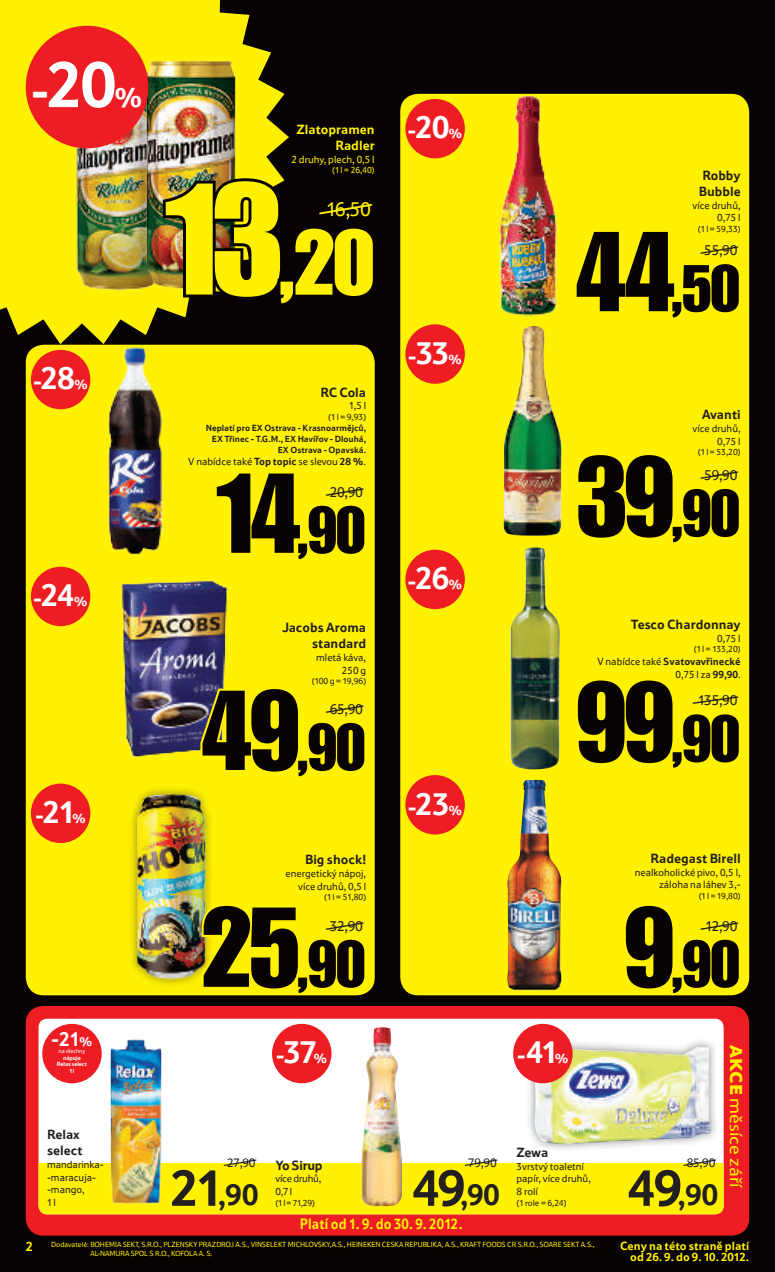
<style>
.page{position:relative;width:775px;height:1272px;background:#fff}
.page>*{position:absolute;margin:0;border:0;box-sizing:border-box;transform-origin:0 0}
.t1{font:90.6px "Impact CE";color:#fff101}
.t2{font:700 66.6px "Tesco OT";color:#fff}
.t3{font:64.65px "Impact CE";letter-spacing:-.04em;color:#080302}
.t4{font:700 32.25px "Tesco OT";letter-spacing:-.03em;color:#fff}
.t5{font:700 30.6px "Tesco OT";color:#231f20}
.t6{font:700 27.9px "Tesco OT";color:#fff}
.t7{font:20.4px "Tesco OT";color:#fff101}
.t8{font:700 20.4px "Tesco OT";color:#fff}
.t9{font:17.55px "Tesco OT";color:#fff101;scale:1.1 1}
.t10{font:700 15.3px "Tesco OT";letter-spacing:.01em;color:#fff101;scale:.9 1}
.t11{font:14.55px "Tesco OT";letter-spacing:-.025em;color:#231f20}
.t12{font:700 13.5px/16.2px "Tesco OT";color:#231f20}
.t13{font:700 13.5px/16.2px "Tesco OT";color:#fff101;text-align:right}
.t14{font:700 13.5px "Tesco OT";color:#fff}
.t15{font:12.6px "Tesco OT";letter-spacing:-.025em;color:#231f20}
.t16{font:700 12px/11.4px "Tesco OT";color:#fff101;text-align:right}
.t17{font:10.5px/12.6px "Tesco OT";color:#231f20;text-align:right}
.t18{font:10.5px "Tesco OT";color:#fff101}
.t19{font:10.5px/12.6px "Tesco OT";letter-spacing:-.02em;color:#231f20}
.t20{font:700 9px/10.8px "Tesco OT";color:#231f20;text-align:right}
.t21{font:9px "Tesco OT";color:#231f20}
.t22{font:9px "Tesco OT";color:#fff101}
.t23{font:7.5px/9px "Tesco OT";color:#fff101}
.t24{font:700 6px/6.3px "Tesco OT";letter-spacing:-.02em;color:#fff;text-align:center}
.s1{font-size:46.5px}
.s2{font-size:155.4px}
.s3{font-size:22.5px}
.s4{font-size:12.9px}
.s5{font-weight:400}
.s6{font-weight:700}
.s7{font-size:111px}
.s8{font-size:52.5px}
.s9{font-family:"Tesco Black OT2"}
</style>
<div class="page">
<div style="left:0;top:0;width:774px;height:1272px;background:#080302"></div>
<svg style="left:0;top:0;width:305px;height:359px"></svg>
<div style="left:26px;top:345px;width:348px;height:650px;background:#fff101;border-radius:18px"></div>
<div style="left:400px;top:94px;width:349px;height:901px;background:#fff101;border-radius:18px"></div>
<hr style="left:774px;top:0;width:1px;height:1272px;background:#080302">
<div style="left:26px;top:1006px;width:723px;height:229px;background:#ee1d23;border-radius:17px"></div>
<div style="left:39px;top:1019px;width:684px;height:144px;background:#fff"></div>
<div style="left:39px;top:1163px;width:684px;height:51px;background:#fff101"></div>
<img style="left:121px;top:580px;width:108px;height:177px">
<img style="left:489px;top:93px;width:79px;height:224px">
<img style="left:503px;top:326px;width:58px;height:210px">
<div style="left:128px;top:785px;width:86px;height:202px;background:#231f20;opacity:.5"></div>
<img style="left:137px;top:795px;width:71px;height:187px">
<img style="left:510px;top:547px;width:49px;height:222px">
<img style="left:94px;top:344px;width:88px;height:211px">
<img style="left:507px;top:780px;width:54px;height:211px">
<img style="left:55px;top:57px;width:105px;height:243px">
<img style="left:143px;top:53px;width:96px;height:242px">
<img style="left:107px;top:1035px;width:58px;height:170px">
<div style="left:525px;top:1037px;width:193px;height:116px;background:#231f20;opacity:.5"></div>
<img style="left:533px;top:1047px;width:179px;height:97px">
<img style="left:361px;top:1027px;width:41px;height:179px">
<img style="left:160px;top:175px;width:145px;height:134px">
<svg style="left:198px;top:685px;width:31px;height:72px"></svg>
<svg style="left:198px;top:902px;width:170px;height:94px"></svg>
<svg style="left:621px;top:992px;width:121px;height:4px"></svg>
<div style="left:26px;top:26px;width:122px;height:122px;background:#ee1d23;border-radius:50%"></div>
<div style="left:31px;top:567px;width:59px;height:59px;background:#ee1d23;border-radius:50%"></div>
<div style="left:405px;top:99px;width:59px;height:59px;background:#ee1d23;border-radius:50%"></div>
<div style="left:405px;top:775px;width:59px;height:59px;background:#ee1d23;border-radius:50%"></div>
<div style="left:405px;top:324px;width:59px;height:60px;background:#ee1d23;border-radius:50%"></div>
<div style="left:405px;top:550px;width:59px;height:59px;background:#ee1d23;border-radius:50%"></div>
<div style="left:31px;top:784px;width:59px;height:59px;background:#ee1d23;border-radius:50%"></div>
<div style="left:31px;top:350px;width:59px;height:59px;background:#ee1d23;border-radius:50%"></div>
<div style="left:272px;top:1024px;width:59px;height:59px;background:#ee1d23;border-radius:50%"></div>
<div style="left:513px;top:1024px;width:59px;height:59px;background:#ee1d23;border-radius:50%"></div>
<div style="left:42px;top:1024px;width:60px;height:59px;background:#ee1d23;border-radius:50%"></div>
<p class="t2" style="left:32px;top:41px;width:86px"><span class="s1">-</span>20</p>
<p class="t6" style="left:114px;top:79px;width:30px">%</p>
<p class="t13" style="left:296px;top:121px;width:80px">Zlatopramen<br>Radler</p>
<p class="t18" style="left:291px;top:152px;width:85px">2 druhy, plech, 0,5 l</p>
<p class="t22" style="left:332px;top:165px;width:44px">(1 l = 26,40)</p>
<p class="t1" style="left:160px;top:210px;width:216px"><span class="s2">13</span>,20</p>
<p class="t7" style="left:326px;top:196px;width:102px">16,50/</p>
<p class="t4" style="left:33px;top:357px;width:43px"><span class="s3">-</span>28</p>
<p class="t14" style="left:74px;top:376px;width:15px">%</p>
<p class="t4" style="left:34px;top:574px;width:42px"><span class="s3">-</span>24</p>
<p class="t14" style="left:74px;top:593px;width:15px">%</p>
<p class="t4" style="left:35px;top:791px;width:40px"><span class="s3">-</span>21</p>
<p class="t14" style="left:72px;top:810px;width:15px">%</p>
<p class="t8" style="left:51px;top:1026px;width:42px">-21<span class="s4">%</span></p>
<p class="t24" style="left:57px;top:1048px;width:32px"><span class="s5">na všechny </span>nápoje<br>Relax select<br>1 l</p>
<p class="t12" style="left:320px;top:384px;width:47px">RC Cola</p>
<p class="t17" style="left:349px;top:399px;width:19px">1,5 l</p>
<p class="t20" style="left:206px;top:411px;width:162px"><span class="s5">(1 l = 9,93)<br></span>Neplatí pro EX Ostrava - Krasnoarmějců,<br>EX Třinec - T.G.M., EX Havířov - Dlouhá,<br>EX Ostrava - Opavská.</p>
<p class="t17" style="left:188px;top:455px;width:179px">V nabídce také <span class="s6">Top topic</span> se slevou <span class="s6">28 %</span>.</p>
<p class="t3" style="left:213px;top:493px;width:155px"><span class="s7">14</span>,90</p>
<p class="t11" style="left:330px;top:483px;width:74px">20,90/</p>
<p class="t12" style="left:282px;top:619px;width:86px;text-align:right">Jacobs Aroma standard</p>
<p class="t17" style="left:316px;top:651px;width:52px">mletá káva,<br>250 g</p>
<p class="t21" style="left:312px;top:676px;width:56px">(100 g = 19,96)</p>
<p class="t3" style="left:200px;top:710px;width:168px"><span class="s7">49</span>,90</p>
<p class="t11" style="left:330px;top:700px;width:74px">65,90/</p>
<p class="t12" style="left:305px;top:851px;width:62px">Big shock!</p>
<p class="t17" style="left:285px;top:867px;width:82px">energetický nápoj, více druhů, 0,5 l</p>
<p class="t21" style="left:324px;top:892px;width:43px">(1 l = 51,80)</p>
<p class="t3" style="left:200px;top:927px;width:167px"><span class="s7">25</span>,90</p>
<p class="t11" style="left:330px;top:917px;width:74px">32,90/</p>
<p class="t4" style="left:276px;top:1031px;width:42px"><span class="s3">-</span>37</p>
<p class="t14" style="left:313px;top:1050px;width:15px">%</p>
<p class="t12" style="left:47px;top:1126px;width:37px">Relax select</p>
<p class="t17" style="left:47px;top:1158px;width:58px;text-align:left">mandarinka--maracuja--mango,<br>1 l</p>
<p class="t12" style="left:275px;top:1157px;width:49px">Yo Sirup</p>
<p class="t15" style="left:227px;top:1155px;width:64px">27,90/</p>
<p class="t5" style="left:170px;top:1175px;width:89px"><span class="s8">21</span>,90</p>
<p class="t19" style="left:275px;top:1172px;width:47px">více druhů,<br>0,7 l</p>
<p class="t21" style="left:275px;top:1197px;width:41px">(1 l = 71,29)</p>
<p class="t4" style="left:408px;top:106px;width:43px"><span class="s3">-</span>20</p>
<p class="t14" style="left:448px;top:125px;width:15px">%</p>
<p class="t4" style="left:408px;top:332px;width:43px"><span class="s3">-</span>33</p>
<p class="t14" style="left:448px;top:350px;width:15px">%</p>
<p class="t4" style="left:408px;top:557px;width:43px"><span class="s3">-</span>26</p>
<p class="t14" style="left:448px;top:576px;width:15px">%</p>
<p class="t4" style="left:408px;top:782px;width:43px"><span class="s3">-</span>23</p>
<p class="t14" style="left:448px;top:801px;width:15px">%</p>
<p class="t12" style="left:698px;top:167px;width:43px">Robby<br>Bubble</p>
<p class="t17" style="left:692px;top:198px;width:50px">více druhů,<br>0,75 l</p>
<p class="t21" style="left:697px;top:223px;width:44px">(1 l = 59,33)</p>
<p class="t3" style="left:574px;top:251px;width:168px"><span class="s7">44</span>,50</p>
<p class="t11" style="left:704px;top:241px;width:74px">55,90/</p>
<p class="t12" style="left:702px;top:406px;width:40px">Avanti</p>
<p class="t17" style="left:692px;top:422px;width:50px">více druhů,<br>0,75 l</p>
<p class="t21" style="left:697px;top:447px;width:44px">(1 l = 53,20)</p>
<p class="t3" style="left:575px;top:476px;width:167px"><span class="s7">39</span>,90</p>
<p class="t11" style="left:704px;top:466px;width:74px">59,90/</p>
<p class="t12" style="left:630px;top:616px;width:111px">Tesco Chardonnay</p>
<p class="t17" style="left:717px;top:631px;width:25px">0,75 l</p>
<p class="t21" style="left:693px;top:644px;width:48px">(1 l = 133,20)</p>
<p class="t17" style="left:597px;top:655px;width:145px">V nabídce také <span class="s6">Svatovavřinecké<br></span>0,75 l za <span class="s6">99,90</span>.</p>
<p class="t3" style="left:574px;top:701px;width:168px"><span class="s7">99</span>,90</p>
<p class="t11" style="left:698px;top:691px;width:88px">135,90/</p>
<p class="t12" style="left:650px;top:850px;width:92px">Radegast Birell</p>
<p class="t17" style="left:634px;top:865px;width:107px">nealkoholické pivo, 0,5 l, záloha na láhev 3,-</p>
<p class="t21" style="left:698px;top:890px;width:43px">(1 l = 19,80)</p>
<p class="t3" style="left:622px;top:927px;width:120px"><span class="s7">9</span>,90</p>
<p class="t11" style="left:705px;top:917px;width:73px">12,90/</p>
<p class="t4" style="left:517px;top:1031px;width:41px"><span class="s3">-</span>41</p>
<p class="t14" style="left:554px;top:1050px;width:15px">%</p>
<p class="t15" style="left:468px;top:1155px;width:64px">79,90/</p>
<p class="t5" style="left:412px;top:1175px;width:89px"><span class="s8">49</span>,90</p>
<p class="t12" style="left:516px;top:1144px;width:33px">Zewa</p>
<p class="t17" style="left:516px;top:1160px;width:76px;text-align:left">3vrstvý toaletní papír, více druhů,<br>8 rolí</p>
<p class="t21" style="left:516px;top:1197px;width:52px">(1 role = 6,24)</p>
<p class="t15" style="left:686px;top:1155px;width:64px">85,90/</p>
<p class="t5" style="left:627px;top:1175px;width:92px"><span class="s8">49</span>,90</p>
<p class="t9" style="left:746px;top:1045px;width:132px;rotate:90deg"><span class="s9">Akce</span> měsíce září</p>
<p class="t13" style="left:26px;top:1238px;width:9px">2</p>
<p class="t10" style="left:299px;top:1214px;width:182px">Platí od 1. 9. do 30. 9. 2012.</p>
<p class="t23" style="left:90px;top:1239px;width:505px;text-indent:-39px">Dodavatelé: BOHEMIA SEKT, S.R.O., PLZENSKY PRAZDROJ A.S., VINSELEKT MICHLOVSKY,A.S., HEINEKEN CESKA REPUBLIKA, A.S., KRAFT FOODS CR S.R.O., SOARE SEKT A.S.,<br>AL-NAMURA SPOL S R.O., KOFOLA A. S.</p>
<p class="t16" style="left:620px;top:1239px;width:131px">Ceny na této straně platí od 26. 9. do 9. 10. 2012.</p>
</div>
